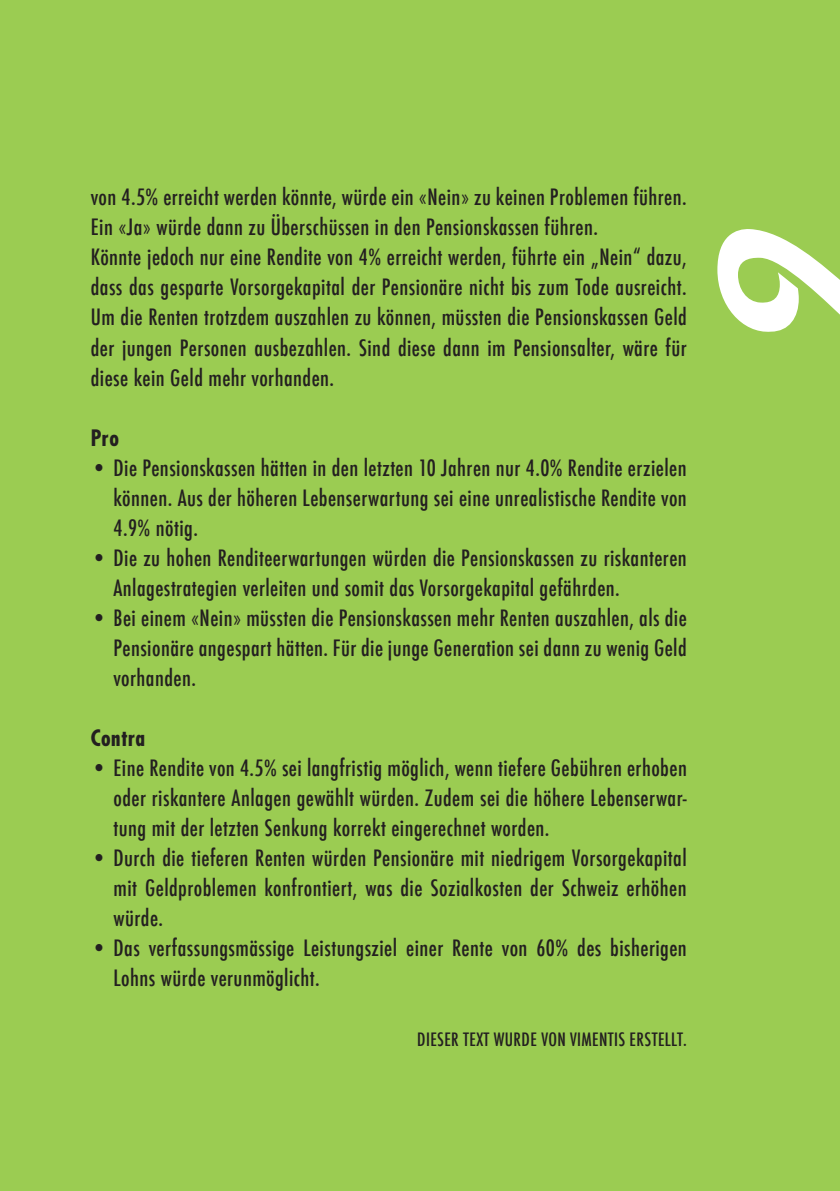
<style>
.page{position:relative;width:840px;height:1191px;background:#fff}
.page>*{position:absolute;margin:0;border:0;box-sizing:border-box;transform-origin:0 0}
.t1{font:195.4px "Biathlon";color:#fff}
.t2{font:500 condensed 22px/30px "Futura";letter-spacing:.02em;color:#231f20;text-align:justify}
.t3{font:700 condensed 22px "Futura";letter-spacing:.02em;color:#231f20}
.t4{font:500 condensed 18px "Futura";color:#231f20}
</style>
<div class="page">
<div style="left:0;top:0;width:839px;height:1191px;background:#9bcc52"></div>
<p class="t2" style="left:91px;top:182px;width:597px;text-align:left">von 4.5% erreicht werden könnte, würde ein «Nein» zu keinen Problemen führen.<br>Ein «Ja» würde dann zu Überschüssen in den Pensionskassen führen.<br>Könnte jedoch nur eine Rendite von 4% erreicht werden, führte ein „Nein“ dazu, dass das gesparte Vorsorgekapital der Pensionäre nicht bis zum Tode ausreicht.<br>Um die Renten trotzdem auszahlen zu können, müssten die Pensionskassen Geld der jungen Personen ausbezahlen. Sind diese dann im Pensionsalter, wäre für diese kein Geld mehr vorhanden.</p>
<p class="t3" style="left:91px;top:423px;width:30px">Pro</p>
<p class="t2" style="left:113px;top:452px;width:574px;text-indent:-23px">• Die Pensionskassen hätten in den letzten 10 Jahren nur 4.0% Rendite erzielen können. Aus der höheren Lebenserwartung sei eine unrealistische Rendite von 4.9% nötig.</p>
<p class="t2" style="left:113px;top:542px;width:574px;text-indent:-23px">• Die zu hohen Renditeerwartungen würden die Pensionskassen zu riskanteren<br>Anlagestrategien verleiten und somit das Vorsorgekapital gefährden.</p>
<p class="t2" style="left:113px;top:602px;width:574px;text-indent:-23px">• Bei einem «Nein» müssten die Pensionskassen mehr Renten auszahlen, als die Pensionäre angespart hätten. Für die junge Generation sei dann zu wenig Geld vorhanden.</p>
<p class="t3" style="left:91px;top:723px;width:56px">Contra</p>
<p class="t2" style="left:113px;top:752px;width:574px;text-indent:-23px">• Eine Rendite von 4.5% sei langfristig möglich, wenn tiefere Gebühren erhoben oder riskantere Anlagen gewählt würden. Zudem sei die höhere Lebenserwar&shy;tung mit der letzten Senkung korrekt eingerechnet worden.</p>
<p class="t2" style="left:113px;top:842px;width:574px;text-indent:-23px">• Durch die tieferen Renten würden Pensionäre mit niedrigem Vorsorgekapital mit Geldproblemen konfrontiert, was die Sozialkosten der Schweiz erhöhen würde.</p>
<p class="t2" style="left:113px;top:932px;width:574px;text-indent:-23px">• Das verfassungsmässige Leistungsziel einer Rente von 60% des bisherigen<br>Lohns würde verunmöglicht.</p>
<p class="t4" style="left:417px;top:1027px;width:16px">Dieser</p>
<p class="t4" style="left:463px;top:1027px;width:41px">Text wurde</p>
<p class="t4" style="left:541px;top:1027px;width:44px">von Vimentis</p>
<p class="t4" style="left:629px;top:1027px;width:8px">erstellt</p>
<p class="t4" style="left:682px;top:1027px;width:5px">.</p>
<h1 class="t1" style="left:679px;top:346px;width:119px;rotate:-90deg">9</h1>
</div>
